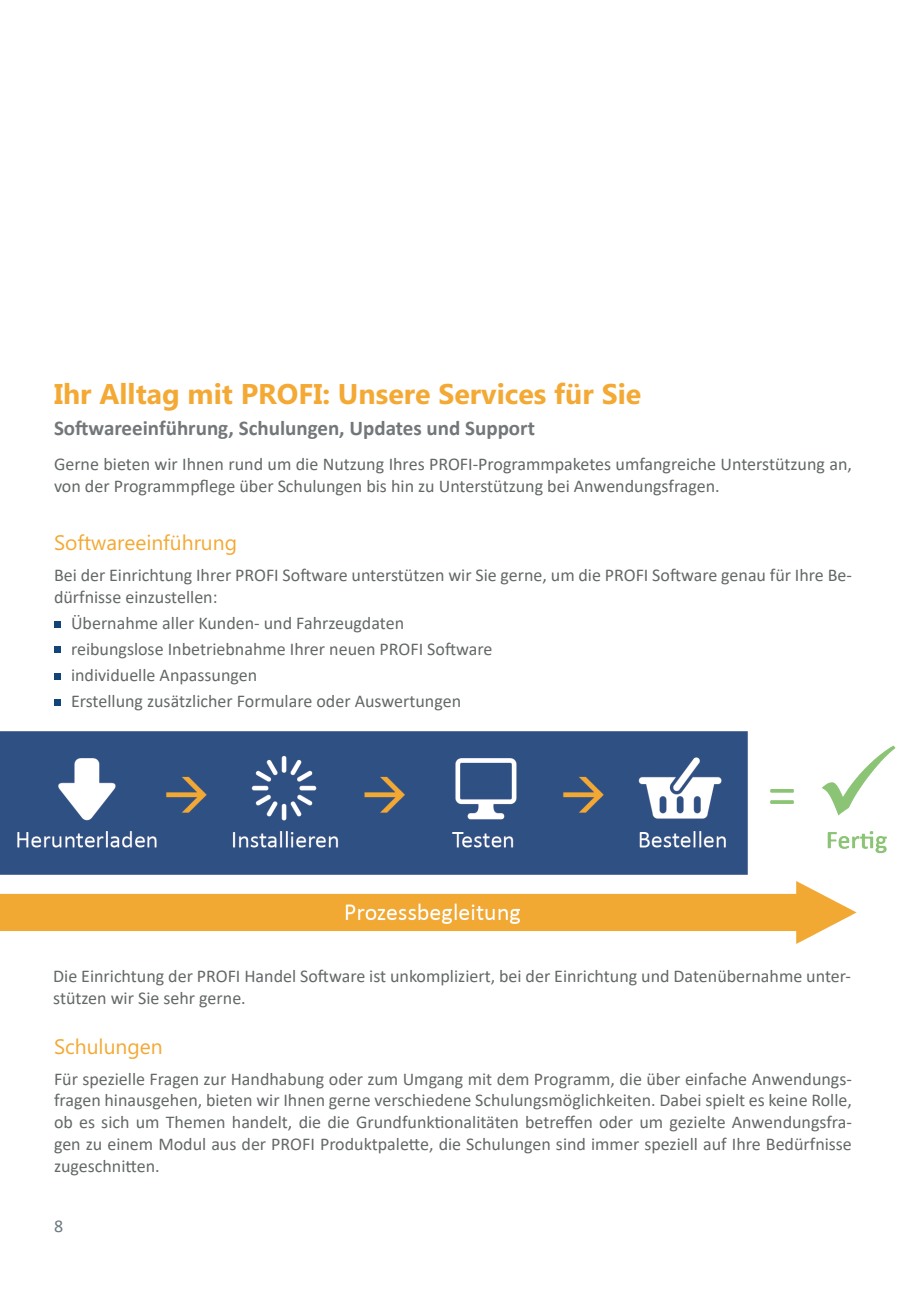
<style>
.page{position:relative;width:906px;height:1289px;background:#fff}
.page>*{position:absolute;margin:0;border:0;box-sizing:border-box;transform-origin:0 0}
.Überschrift{font:700 28.5px "Microsoft Phags Pa";color:#f3a934}
.Überschrift-2{font:700 21px "Calibri";color:#737779}
.Absatzformat_10{font:21px "Microsoft Phags Pa";color:#f3a934}
.Absatzformat_4{font:21px "Microsoft Phags Pa";color:#f3a934}
.Text_ohne_Raster__Ca{font:18px/21.8px "Calibri";color:#646868}
.Absatzformat_1{font:18px/21.8px "Calibri";color:#636767}
.t1{font:18px "Calibri";color:#6c7a80}
</style>
<div class="page">
<div style="left:54px;top:620px;width:6px;height:7px;background:#124477"></div>
<div style="left:54px;top:646px;width:6px;height:7px;background:#124477"></div>
<svg style="left:54px;top:673px;width:6px;height:6px"></svg>
<svg style="left:54px;top:699px;width:6px;height:6px"></svg>
<img style="left:0;top:731px;width:896px;height:213px">
<p class="Überschrift" style="left:54px;top:373px;width:588px">Ihr Alltag mit PROFI: Unsere Services für Sie</p>
<p class="Überschrift-2" style="left:54px;top:413px;width:482px">Softwareeinführung, Schulungen, Updates und Support</p>
<p class="Absatzformat_1" style="left:54px;top:452px;width:799px">Gerne bieten wir Ihnen rund um die Nutzung Ihres PROFI-Programmpaketes umfangreiche Unterstützung an, von der Programmpflege über Schulungen bis hin zu Unterstützung bei Anwendungsfragen.</p>
<p class="Absatzformat_10" style="left:54px;top:528px;width:185px">Softwareeinführung</p>
<p class="Text_ohne_Raster__Ca" style="left:54px;top:563px;width:799px">Bei der Einrichtung Ihrer PROFI Software unterstützen wir Sie gerne, um die PROFI Software genau für Ihre Be&shy;dürfnisse einzustellen:</p>
<p class="Text_ohne_Raster__Ca" style="left:71px;top:611px;width:334px">Übernahme aller Kunden- und Fahrzeugdaten</p>
<p class="Text_ohne_Raster__Ca" style="left:71px;top:637px;width:423px">reibungslose Inbetriebnahme Ihrer neuen PROFI Software</p>
<p class="Text_ohne_Raster__Ca" style="left:71px;top:663px;width:188px">individuelle Anpassungen</p>
<p class="Text_ohne_Raster__Ca" style="left:71px;top:689px;width:391px">Erstellung zusätzlicher Formulare oder Auswertungen</p>
<p class="Text_ohne_Raster__Ca" style="left:53px;top:965px;width:799px">Die Einrichtung der PROFI Handel Software ist unkompliziert, bei der Einrichtung und Datenübernahme unter&shy;stützen wir Sie sehr gerne.</p>
<p class="Absatzformat_4" style="left:54px;top:1032px;width:110px">Schulungen</p>
<p class="Text_ohne_Raster__Ca" style="left:54px;top:1067px;width:799px;text-align:justify">Für spezielle Fragen zur Handhabung oder zum Umgang mit dem Programm, die über einfache Anwendungs&shy;fragen hinausgehen, bieten wir Ihnen gerne verschiedene Schulungsmöglichkeiten. Dabei spielt es keine Rolle, ob es sich um Themen handelt, die die Grundfunktionalitäten betreffen oder um gezielte Anwendungsfra&shy;gen zu einem Modul aus der PROFI Produktpalette, die Schulungen sind immer speziell auf Ihre Bedürfnisse zugeschnitten.</p>
<p class="t1" style="left:54px;top:1212px;width:11px">8</p>
</div>
